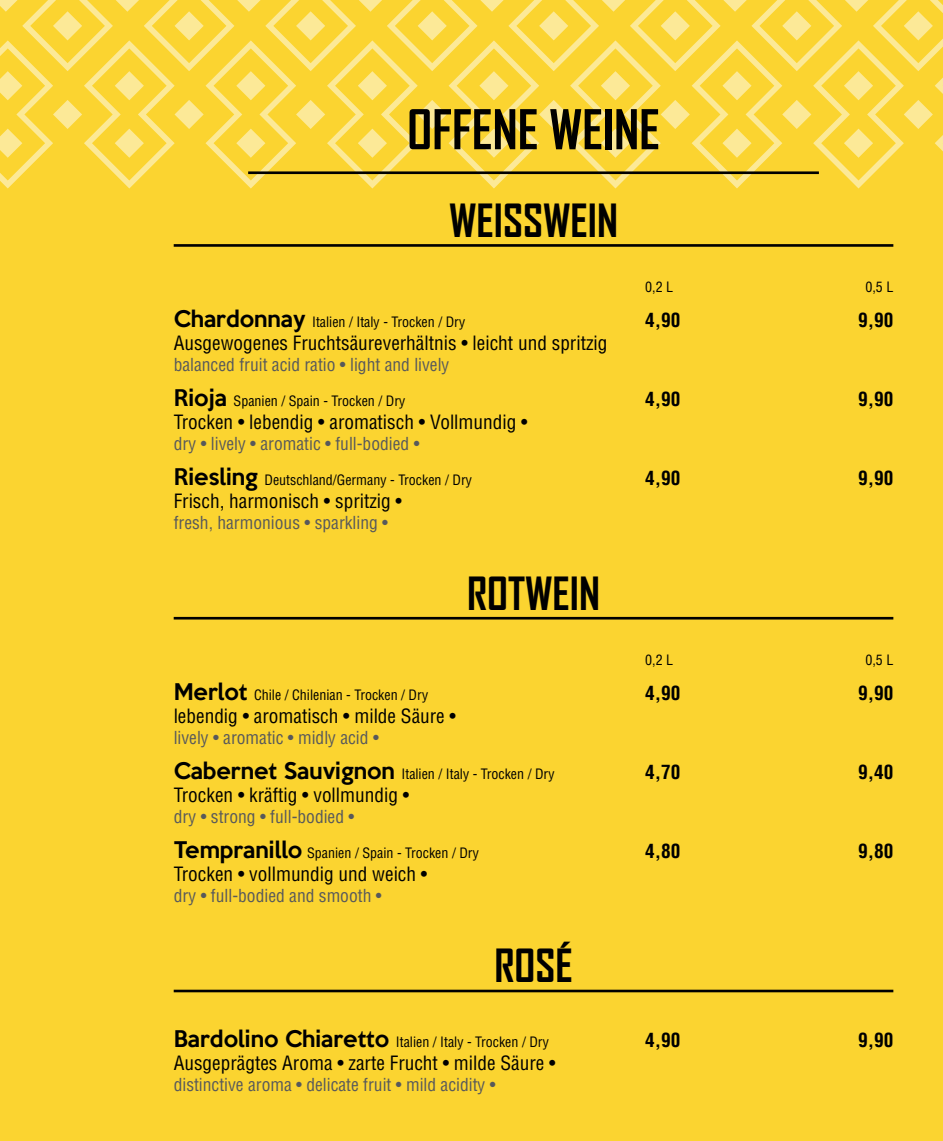
<style>
.page{position:relative;width:943px;height:1141px;background:#fbd430}
.page>*{position:absolute;margin:0;border:0;box-sizing:border-box;transform-origin:0 0}
.t1{font:700 52.5px "Agency FB";color:#000}
.t2{font:700 43.75px "Agency FB";color:#000}
.t3{font:condensed 19.25px "Helvetica LT Std";color:#000}
.t4{font:700 condensed 19.25px "Helvetica LT Std";color:#000}
.t5{font:condensed 17.5px "Helvetica LT Std";color:#58595b}
.t6{font:condensed 14px "Helvetica LT Std";color:#000}
.s1{font-family:"Keep Calm";font-weight:500;font-stretch:normal;font-size:21px}
</style>
<div class="page">
<svg style="left:0;top:0;width:943px;height:189px"></svg>
<hr style="left:174px;top:244px;width:719px;height:3px;background:#000">
<hr style="left:248px;top:171px;width:571px;height:3px;background:#000">
<hr style="left:174px;top:617px;width:719px;height:3px;background:#000">
<hr style="left:174px;top:990px;width:719px;height:2px;background:#000">
<h1 class="t1" style="left:407px;top:97px;width:254px">OFFENE WEINE</h1>
<h2 class="t2" style="left:449px;top:193px;width:170px">WEISSWEIN</h2>
<p class="t6" style="left:645px;top:278px;width:29px">0,2 L</p>
<p class="t6" style="left:865px;top:278px;width:29px">0,5 L</p>
<p class="t6" style="left:174px;top:313px;width:293px"><span class="s1">Chardonnay</span> Italien / Italy - Trocken / Dry</p>
<h3 class="t4" style="left:645px;top:308px;width:37px">4,90</h3>
<h3 class="t4" style="left:858px;top:308px;width:37px">9,90</h3>
<h3 class="t3" style="left:174px;top:331px;width:435px">Ausgewogenes Fruchtsäureverhältnis • leicht und spritzig</h3>
<p class="t5" style="left:174px;top:354px;width:277px">balanced fruit acid ratio • light and lively</p>
<p class="t6" style="left:174px;top:392px;width:233px"><span class="s1">Rioja</span> Spanien / Spain - Trocken / Dry</p>
<h3 class="t4" style="left:645px;top:387px;width:37px">4,90</h3>
<h3 class="t4" style="left:858px;top:387px;width:37px">9,90</h3>
<h3 class="t3" style="left:174px;top:410px;width:355px">Trocken • lebendig • aromatisch • Vollmundig •</h3>
<p class="t5" style="left:174px;top:433px;width:247px">dry • lively • aromatic • full-bodied •</p>
<p class="t6" style="left:174px;top:471px;width:300px"><span class="s1">Riesling</span> Deutschland/Germany - Trocken / Dry</p>
<h3 class="t4" style="left:645px;top:466px;width:37px">4,90</h3>
<h3 class="t4" style="left:858px;top:466px;width:37px">9,90</h3>
<h3 class="t3" style="left:174px;top:489px;width:230px">Frisch, harmonisch • spritzig •</h3>
<p class="t5" style="left:174px;top:512px;width:216px">fresh, harmonious • sparkling •</p>
<h2 class="t2" style="left:467px;top:566px;width:134px">ROTWEIN</h2>
<p class="t6" style="left:645px;top:651px;width:29px">0,2 L</p>
<p class="t6" style="left:865px;top:651px;width:29px">0,5 L</p>
<p class="t6" style="left:174px;top:686px;width:256px"><span class="s1">Merlot</span> Chile / Chilenian - Trocken / Dry</p>
<h3 class="t4" style="left:645px;top:681px;width:37px">4,90</h3>
<h3 class="t4" style="left:858px;top:681px;width:37px">9,90</h3>
<h3 class="t3" style="left:174px;top:704px;width:284px">lebendig • aromatisch • milde Säure •</h3>
<p class="t5" style="left:174px;top:726px;width:207px">lively • aromatic • midly acid •</p>
<p class="t6" style="left:174px;top:765px;width:382px"><span class="s1">Cabernet Sauvignon</span> Italien / Italy - Trocken / Dry</p>
<h3 class="t4" style="left:645px;top:760px;width:37px">4,70</h3>
<h3 class="t4" style="left:858px;top:760px;width:37px">9,40</h3>
<h3 class="t3" style="left:174px;top:783px;width:237px">Trocken • kräftig • vollmundig •</h3>
<p class="t5" style="left:174px;top:806px;width:182px">dry • strong • full-bodied •</p>
<p class="t6" style="left:174px;top:844px;width:307px"><span class="s1">Tempranillo</span> Spanien / Spain - Trocken / Dry</p>
<h3 class="t4" style="left:645px;top:839px;width:37px">4,80</h3>
<h3 class="t4" style="left:858px;top:839px;width:37px">9,80</h3>
<h3 class="t3" style="left:174px;top:862px;width:255px">Trocken • vollmundig und weich •</h3>
<p class="t5" style="left:174px;top:885px;width:209px">dry • full-bodied and smooth •</p>
<h2 class="t2" style="left:494px;top:939px;width:80px">ROSÉ</h2>
<p class="t6" style="left:174px;top:1033px;width:377px"><span class="s1">Bardolino Chiaretto</span> Italien / Italy - Trocken / Dry</p>
<h3 class="t4" style="left:645px;top:1028px;width:37px">4,90</h3>
<h3 class="t4" style="left:858px;top:1028px;width:37px">9,90</h3>
<h3 class="t3" style="left:174px;top:1051px;width:383px">Ausgeprägtes Aroma • zarte Frucht • milde Säure •</h3>
<p class="t5" style="left:174px;top:1074px;width:323px">distinctive aroma • delicate fruit • mild acidity •</p>
</div>
